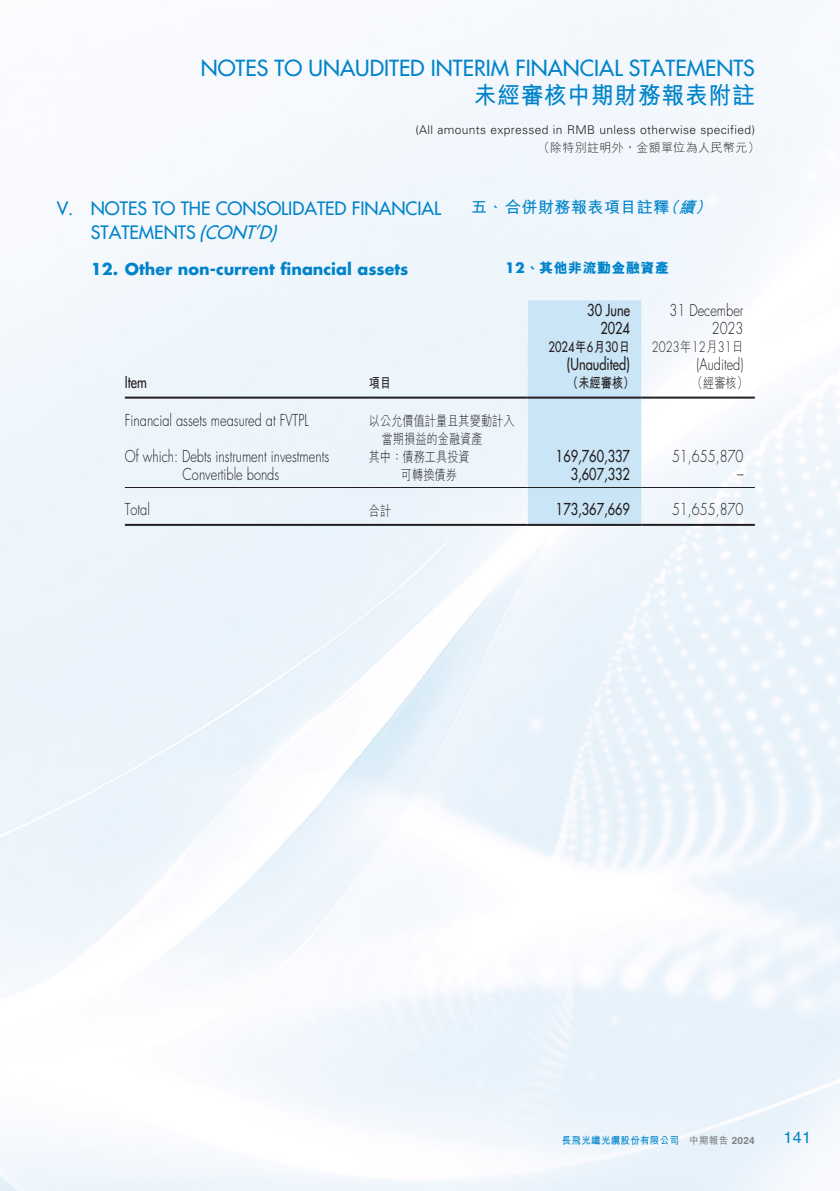
<style>
.page{position:relative;width:840px;height:1191px;background:#fff}
.page>*{position:absolute;margin:0;border:0;box-sizing:border-box;transform-origin:0 0}
.t1{font:700 24px "M Hei HK";letter-spacing:.03em;color:#0083ca;scale:.95 1}
.t2{font:500 21.6px "Futura Std";color:#0083ca}
.t3{font:500 18px/24px "Futura Std";color:#0083ca}
.t4{font:300 16px/18px "Futura Std";color:#231f20;text-align:right;scale:.8 1}
.t5{font:500 16px/18px "Futura Std";color:#231f20;text-align:right;scale:.8 1}
.t6{font:700 16px "Futura Std";color:#0083ca}
.t7{font:700 16px "M Hei HK";letter-spacing:.03em;color:#0083ca}
.t8{font:16px "Helvetica LT Std";color:#0083ca}
.t9{font:300 14px/18px "M Hei HK";color:#231f20;scale:.8 1}
.t10{font:800 14px "M Hei HK";letter-spacing:.035em;color:#0083ca}
.t11{font:300 14px "Futura Std";color:#231f20;scale:.8 1}
.t12{font:500 14px "Futura Std";color:#231f20;scale:.8 1}
.t13{font:700 14px "M Hei HK";color:#231f20;scale:.8 1}
.t14{font:300 12px "Univers LT Std";letter-spacing:.03em;color:#231f20}
.t15{font:300 12px "M Hei HK";letter-spacing:.03em;color:#231f20}
.t16{font:700 10px "M Hei HK";letter-spacing:.03em;color:#0083ca;scale:.95 1}
.s1{font-style:italic}
.s2{font-family:"Futura Std";font-weight:700}
.s3{font-family:"M Hei HK";font-weight:700}
.s4{font-family:"M Hei HK"}
.s5{color:#808285}
.s6{font-family:"Helvetica LT Std";color:#808285}
</style>
<div class="page">
<img style="left:0;top:0;width:839px;height:1191px">
<div style="left:527px;top:300px;width:114px;height:224px;background:#cae5f5"></div>
<hr style="left:125px;top:396px;width:244px;height:2px;background:#231f20">
<hr style="left:369px;top:396px;width:158px;height:2px;background:#231f20">
<hr style="left:527px;top:396px;width:114px;height:2px;background:#231f20">
<hr style="left:641px;top:396px;width:113px;height:2px;background:#231f20">
<hr style="left:125px;top:487px;width:244px;height:1px;background:#231f20">
<hr style="left:369px;top:487px;width:158px;height:1px;background:#231f20">
<hr style="left:527px;top:487px;width:114px;height:1px;background:#231f20">
<hr style="left:641px;top:487px;width:113px;height:1px;background:#231f20">
<hr style="left:125px;top:524px;width:244px;height:2px;background:#231f20">
<hr style="left:369px;top:524px;width:158px;height:2px;background:#231f20">
<hr style="left:527px;top:524px;width:114px;height:2px;background:#231f20">
<hr style="left:641px;top:524px;width:113px;height:2px;background:#231f20">
<h2 class="t2" style="left:201px;top:54px;width:555px">NOTES TO UNAUDITED INTERIM FINANCIAL STATEMENTS</h2>
<h1 class="t1" style="left:473px;top:77px;width:297px">未經審核中期財務報表附註</h1>
<p class="t14" style="left:415px;top:122px;width:341px">(All amounts expressed in RMB unless otherwise specified)</p>
<p class="t15" style="left:537px;top:141px;width:223px">（除特別註明外，金額單位為人民幣元）</p>
<p class="t3" style="left:91px;top:196px;width:352px;text-indent:-34px">V. NOTES TO THE CONSOLIDATED FINANCIAL<br>STATEMENTS <span class="s1">(CONT’D)</span></p>
<p class="t6" style="left:91px;top:258px;width:319px">12. Other non-current financial assets</p>
<p class="t5" style="left:125px;top:373px;width:29px">Item</p>
<p class="t13" style="left:369px;top:373px;width:29px">項目</p>
<p class="t7" style="left:471px;top:195px;width:247px">五、合併財務報表項目註釋<span class="s1">（續）</span></p>
<p class="t10" style="left:505px;top:261px;width:165px"><span class="s2">12</span>、其他非流動金融資產</p>
<p class="t5" style="left:587px;top:301px;width:55px">30 June<br>2024</p>
<p class="t12" style="left:548px;top:338px;width:103px">2024<span class="s3">年</span>6<span class="s3">月</span>30<span class="s3">日</span></p>
<p class="t5" style="left:566px;top:355px;width:81px">(Unaudited)</p>
<p class="t13" style="left:567px;top:373px;width:86px">（未經審核）</p>
<p class="t4" style="left:669px;top:302px;width:94px">31 December<br>2023</p>
<p class="t11" style="left:651px;top:339px;width:116px">2023<span class="s4">年</span>12<span class="s4">月</span>31<span class="s4">日</span></p>
<p class="t4" style="left:696px;top:356px;width:60px">(Audited)</p>
<p class="t9" style="left:691px;top:374px;width:71px">（經審核）</p>
<p class="t4" style="left:125px;top:411px;width:231px">Financial assets measured at FVTPL</p>
<p class="t9" style="left:381px;top:411px;width:168px;text-indent:-13px">以公允價值計量且其變動計入當期損益的金融資產</p>
<p class="t4" style="left:125px;top:447px;width:257px">Of which: Debts instrument investments</p>
<p class="t9" style="left:369px;top:448px;width:127px">其中：債務工具投資</p>
<p class="t5" style="left:555px;top:447px;width:94px">169,760,337</p>
<p class="t4" style="left:671px;top:447px;width:91px">51,655,870</p>
<p class="t4" style="left:182px;top:465px;width:122px">Convertible bonds</p>
<p class="t9" style="left:401px;top:465px;width:71px">可轉換債券</p>
<p class="t5" style="left:570px;top:465px;width:75px">3,607,332</p>
<p class="t4" style="left:736px;top:465px;width:10px">–</p>
<p class="t4" style="left:125px;top:501px;width:33px">Total</p>
<p class="t9" style="left:369px;top:501px;width:29px">合計</p>
<p class="t5" style="left:555px;top:500px;width:94px">173,367,669</p>
<p class="t4" style="left:671px;top:501px;width:91px">51,655,870</p>
<p class="t16" style="left:561px;top:1132px;width:204px">長飛光纖光纜股份有限公司 <span class="s5">中期報告</span> <span class="s6">2024</span></p>
<p class="t8" style="left:782px;top:1128px;width:29px">141</p>
</div>
